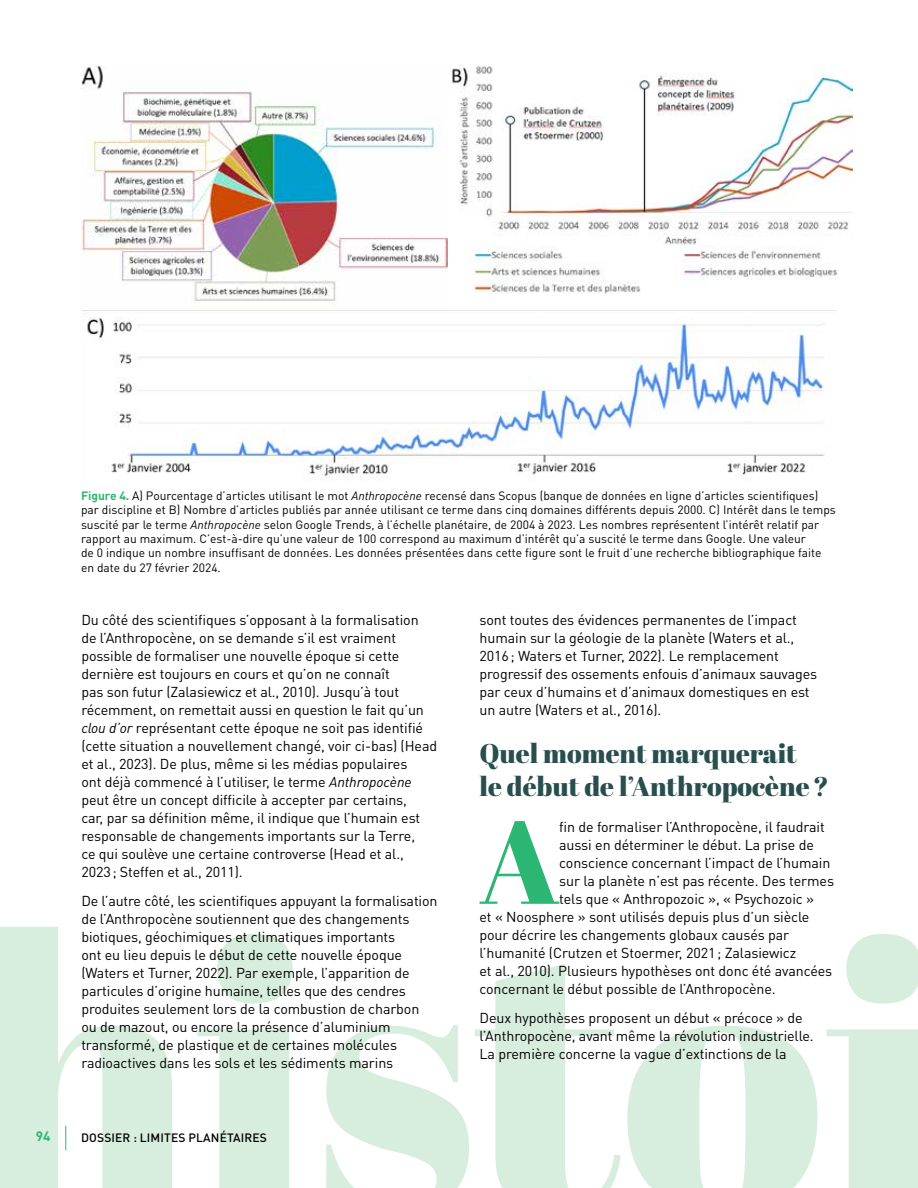
<style>
.page{position:relative;width:918px;height:1188px;background:#fff}
.page>*{position:absolute;margin:0;border:0;box-sizing:border-box;transform-origin:0 0}
.t1{font:117.15px "Abril Fatface";color:#2bb673}
.t2{font:27px/33px "Abril Fatface";color:#284e4d}
.t3{font:14.25px/18px "DIN Pro";letter-spacing:-.005em;color:#000}
.t4{font:700 13.5px "DIN Pro";color:#2bb673}
.t5{font:12px/14.4px "DIN Pro";color:#000}
.t6{font:500 12px "DIN Pro";letter-spacing:.015em;color:#000}
.s1{font-weight:700;color:#2bb673}
.s2{font-style:italic}
</style>
<div class="page">
<svg style="left:0;top:927px;width:918px;height:261px"></svg>
<img style="left:81px;top:66px;width:367px;height:240px">
<img style="left:81px;top:310px;width:756px;height:169px">
<img style="left:452px;top:66px;width:400px;height:228px">
<svg style="left:65px;top:1126px;width:1px;height:24px"></svg>
<p class="t5" style="left:81px;top:488px;width:756px"><span class="s1">Figure 4.</span> A) Pourcentage d’articles utilisant le mot <span class="s2">Anthropocène</span> recensé dans Scopus (banque de données en ligne d’articles scientifiques) par discipline et B) Nombre d’articles publiés par année utilisant ce terme dans cinq domaines différents depuis 2000. C) Intérêt dans le temps suscité par le terme <span class="s2">Anthropocène</span> selon Google Trends, à l’échelle planétaire, de 2004 à 2023. Les nombres représentent l’intérêt relatif par rapport au maximum. C’est-à-dire qu’une valeur de 100 correspond au maximum d’intérêt qu’a suscité le terme dans Google. Une valeur<br>de 0 indique un nombre insuffisant de données. Les données présentées dans cette figure sont le fruit d’une recherche bibliographique faite en date du 27 février 2024.</p>
<p class="t3" style="left:81px;top:611px;width:357px">Du côté des scientifiques s’opposant à la formalisation de l’Anthropocène, on se demande s’il est vraiment possible de formaliser une nouvelle époque si cette dernière est toujours en cours et qu’on ne connaît<br>pas son futur (Zalasiewicz et al., 2010). Jusqu’à tout récemment, on remettait aussi en question le fait qu’un <span class="s2">clou d’or</span> représentant cette époque ne soit pas identifié (cette situation a nouvellement changé, voir ci-bas) (Head et al., 2023). De plus, même si les médias populaires<br>ont déjà commencé à l’utiliser, le terme <span class="s2">Anthropocène </span>peut être un concept difficile à accepter par certains,<br>car, par sa définition même, il indique que l’humain est responsable de changements importants sur la Terre,<br>ce qui soulève une certaine controverse (Head et al., 2023; Steffen et al., 2011).</p>
<p class="t3" style="left:81px;top:891px;width:358px">De l’autre côté, les scientifiques appuyant la formalisation de l’Anthropocène soutiennent que des changements biotiques, géochimiques et climatiques importants<br>ont eu lieu depuis le début de cette nouvelle époque (Waters et Turner, 2022). Par exemple, l’apparition de particules d’origine humaine, telles que des cendres produites seulement lors de la combustion de charbon ou de mazout, ou encore la présence d’aluminium transformé, de plastique et de certaines molécules radioactives dans les sols et les sédiments marins</p>
<p class="t4" style="left:36px;top:1125px;width:16px">94</p>
<p class="t6" style="left:81px;top:1128px;width:187px">DOSSIER : LIMITES PLANÉTAIRES</p>
<p class="t3" style="left:480px;top:611px;width:339px">sont toutes des évidences permanentes de l’impact humain sur la géologie de la planète (Waters et al., 2016; Waters et Turner, 2022). Le remplacement progressif des ossements enfouis d’animaux sauvages par ceux d’humains et d’animaux domestiques en est un autre (Waters et al., 2016).</p>
<h2 class="t2" style="left:480px;top:736px;width:351px">Quel moment marquerait<br>le début de l’Anthropocène?</h2>
<h1 class="t1" style="left:479px;top:780px;width:83px">A</h1>
<p class="t3" style="left:559px;top:817px;width:267px">fin de formaliser l’Anthropocène, il faudrait</p>
<p class="t3" style="left:559px;top:835px;width:256px">aussi en déterminer le début. La prise de</p>
<p class="t3" style="left:559px;top:853px;width:273px">conscience concernant l’impact de l’humain</p>
<p class="t3" style="left:559px;top:871px;width:276px">sur la planète n’est pas récente. Des termes</p>
<p class="t3" style="left:559px;top:889px;width:256px">tels que « Anthropozoic », « Psychozoic »</p>
<p class="t3" style="left:480px;top:907px;width:331px">et « Noosphere » sont utilisés depuis plus d’un siècle</p>
<p class="t3" style="left:480px;top:925px;width:311px">pour décrire les changements globaux causés par</p>
<p class="t3" style="left:480px;top:943px;width:318px">l’humanité (Crutzen et Stoermer, 2021; Zalasiewicz</p>
<p class="t3" style="left:480px;top:961px;width:354px">et al., 2010). Plusieurs hypothèses ont donc été avancées</p>
<p class="t3" style="left:480px;top:979px;width:298px">concernant le début possible de l’Anthropocène.</p>
<p class="t3" style="left:480px;top:1008px;width:336px">Deux hypothèses proposent un début « précoce » de l’Anthropocène, avant même la révolution industrielle.<br>La première concerne la vague d’extinctions de la</p>
</div>
